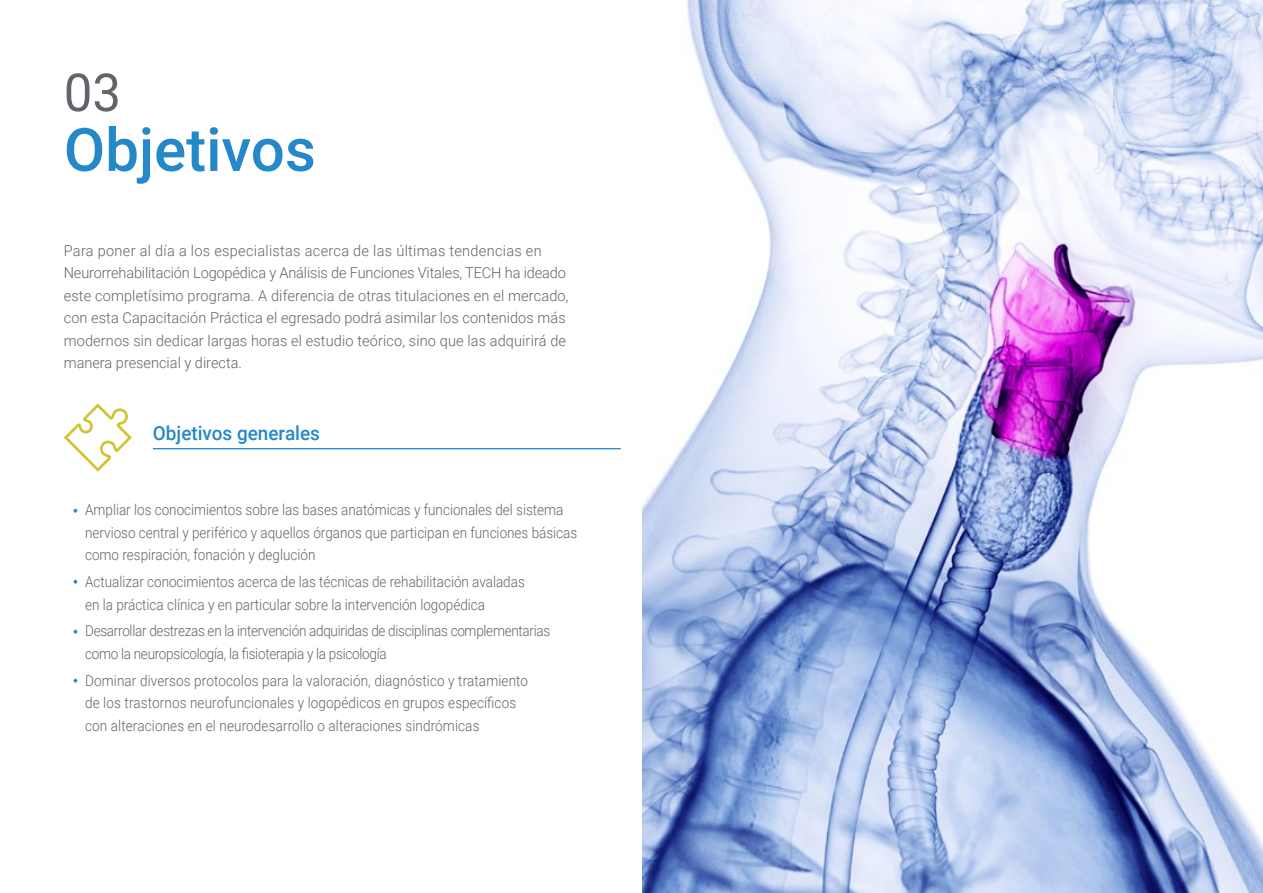
<style>
.page{position:relative;width:1263px;height:893px;background:#fff}
.page>*{position:absolute;margin:0;border:0;box-sizing:border-box;transform-origin:0 0}
.t1{font:500 60px "Roboto";color:#2488c9}
.t2{font:52.5px "Roboto";color:#61646a}
.t3{font:500 19.5px "Roboto";color:#2488c9}
.t4{font:300 15px/22.5px "Roboto";color:#61646a;scale:.9 1}
.t5{font:300 15px/22.5px "Roboto";color:#61646a}
.t6{font:300 15px/22.5px "Roboto";letter-spacing:-.02em;color:#61646a;scale:.9 1}
</style>
<div class="page">
<hr style="left:153px;top:448px;width:468px;height:1px;background:#2488c9">
<svg style="left:64px;top:403px;width:68px;height:69px"></svg>
<img style="left:642px;top:0;width:621px;height:893px">
<h2 class="t2" style="left:64px;top:56px;width:59px">03</h2>
<h1 class="t1" style="left:64px;top:108px;width:254px">Objetivos</h1>
<p class="t5" style="left:64px;top:239px;width:506px">Para poner al día a los especialistas acerca de las últimas tendencias en Neurorrehabilitación Logopédica y Análisis de Funciones Vitales, TECH ha ideado este completísimo programa. A diferencia de otras titulaciones en el mercado, con esta Capacitación Práctica el egresado podrá asimilar los contenidos más modernos sin dedicar largas horas el estudio teórico, sino que las adquirirá de manera presencial y directa.</p>
<h3 class="t3" style="left:153px;top:420px;width:169px">Objetivos generales</h3>
<p class="t4" style="left:85px;top:498px;width:548px">Ampliar los conocimientos sobre las bases anatómicas y funcionales del sistema nervioso central y periférico y aquellos órganos que participan en funciones básicas como respiración, fonación y deglución</p>
<p class="t4" style="left:85px;top:570px;width:490px">Actualizar conocimientos acerca de las técnicas de rehabilitación avaladas en la práctica clínica y en particular sobre la intervención logopédica</p>
<p class="t6" style="left:85px;top:619px;width:518px">Desarrollar destrezas en la intervención adquiridas de disciplinas complementarias como la neuropsicología, la fisioterapia y la psicología</p>
<p class="t4" style="left:85px;top:669px;width:494px">Dominar diversos protocolos para la valoración, diagnóstico y tratamiento de los trastornos neurofuncionales y logopédicos en grupos específicos con alteraciones en el neurodesarrollo o alteraciones sindrómicas</p>
</div>
